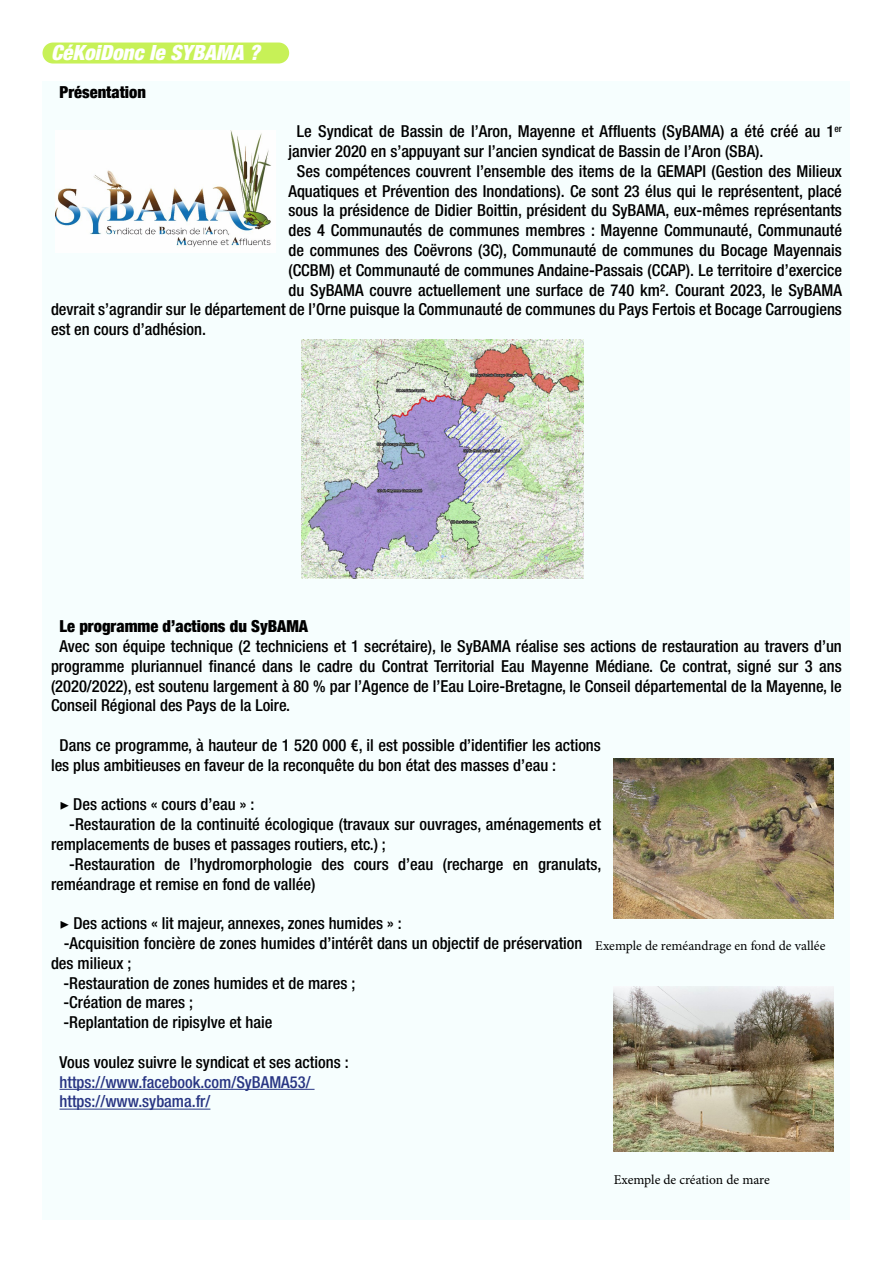
<style>
.page{position:relative;width:893px;height:1263px;background:#fff}
.page>*{position:absolute;margin:0;border:0;box-sizing:border-box;transform-origin:0 0}
.t1{font:italic 900 condensed 21px "Helvetica Neue";color:#fff}
.t2{font:500 condensed 16.5px/19.8px "Helvetica Neue";color:#000;text-align:justify}
.t3{font:500 condensed 16.5px/19.8px "Helvetica Neue";color:#283583}
.t4{font:900 condensed 16.5px "Helvetica Neue";color:#000}
.t5{font:13.5px "Minion Pro";color:#000}
.s1{font-family:"Minion Pro";font-weight:400;font-stretch:normal}
</style>
<div class="page">
<div style="left:43px;top:81px;width:807px;height:1139px;background:#f6fefe"></div>
<hr style="left:60px;top:1089px;width:255px;height:1px;background:#283583">
<hr style="left:60px;top:1109px;width:150px;height:1px;background:#283583">
<div style="left:43px;top:43px;width:246px;height:21px;background:#c7f157;border-radius:10px"></div>
<img style="left:301px;top:339px;width:283px;height:239px">
<img style="left:614px;top:758px;width:219px;height:161px">
<img style="left:56px;top:131px;width:215px;height:116px">
<img style="left:614px;top:987px;width:219px;height:164px">
<p class="t1" style="left:51px;top:39px;width:210px">CéKoiDonc le SYBAMA ?</p>
<p class="t4" style="left:60px;top:81px;width:88px">Présentation</p>
<p class="t2" style="left:297px;top:121px;width:546px">Le Syndicat de Bassin de l’Aron, Mayenne et Affluents (SyBAMA) a été créé au 1<sup>er</sup></p>
<p class="t2" style="left:288px;top:141px;width:477px">janvier 2020 en s’appuyant sur l’ancien syndicat de Bassin de l’Aron (SBA).</p>
<p class="t2" style="left:297px;top:161px;width:546px">Ses compétences couvrent l’ensemble des items de la GEMAPI (Gestion des Milieux</p>
<p class="t2" style="left:288px;top:181px;width:555px">Aquatiques et Prévention des Inondations). Ce sont 23 élus qui le représentent, placé</p>
<p class="t2" style="left:288px;top:200px;width:555px">sous la présidence de Didier Boittin, président du SyBAMA, eux-mêmes représentants</p>
<p class="t2" style="left:288px;top:220px;width:555px">des 4 Communautés de communes membres : Mayenne Communauté, Communauté</p>
<p class="t2" style="left:288px;top:240px;width:555px">de communes des Coëvrons (3C), Communauté de communes du Bocage Mayennais</p>
<p class="t2" style="left:288px;top:260px;width:555px">(CCBM) et Communauté de communes Andaine-Passais (CCAP). Le territoire d’exercice</p>
<p class="t2" style="left:288px;top:280px;width:555px">du SyBAMA couvre actuellement une surface de 740 km². Courant 2023, le SyBAMA</p>
<p class="t2" style="left:51px;top:299px;width:792px">devrait s’agrandir sur le département de l’Orne puisque la Communauté de communes du Pays Fertois et Bocage Carrougiens</p>
<p class="t2" style="left:51px;top:319px;width:157px">est en cours d’adhésion.</p>
<p class="t4" style="left:60px;top:616px;width:250px">Le programme d’actions du SyBAMA</p>
<p class="t2" style="left:51px;top:636px;width:792px;text-indent:8px">Avec son équipe technique (2 techniciens et 1 secrétaire), le SyBAMA réalise ses actions de restauration au travers d’un programme pluriannuel financé dans le cadre du Contrat Territorial Eau Mayenne Médiane. Ce contrat, signé sur 3 ans (2020/2022), est soutenu largement à 80 % par l’Agence de l’Eau Loire-Bretagne, le Conseil départemental de la Mayenne, le Conseil Régional des Pays de la Loire.</p>
<p class="t2" style="left:51px;top:735px;width:551px;text-indent:8px">Dans ce programme, à hauteur de 1 520 000 €, il est possible d’identifier les actions les plus ambitieuses en faveur de la reconquête du bon état des masses d’eau :</p>
<p class="t2" style="left:60px;top:794px;width:196px"><span class="s1">▶</span> Des actions « cours d’eau » :</p>
<p class="t2" style="left:69px;top:814px;width:533px">-Restauration de la continuité écologique (travaux sur ouvrages, aménagements et</p>
<p class="t2" style="left:51px;top:834px;width:336px">remplacements de buses et passages routiers, etc.) ;</p>
<p class="t2" style="left:69px;top:854px;width:534px">-Restauration de l’hydromorphologie des cours d’eau (recharge en granulats,</p>
<p class="t2" style="left:51px;top:874px;width:266px">reméandrage et remise en fond de vallée)</p>
<p class="t2" style="left:60px;top:913px;width:344px"><span class="s1">▶</span> Des actions « lit majeur, annexes, zones humides » :</p>
<p class="t2" style="left:64px;top:933px;width:520px">-Acquisition foncière de zones humides d’intérêt dans un objectif de préservation</p>
<p class="t2" style="left:51px;top:953px;width:82px">des milieux ;</p>
<p class="t2" style="left:63px;top:973px;width:294px">-Restauration de zones humides et de mares ;</p>
<p class="t2" style="left:63px;top:992px;width:131px">-Création de mares ;</p>
<p class="t2" style="left:63px;top:1012px;width:210px">-Replantation de ripisylve et haie</p>
<p class="t2" style="left:60px;top:1052px;width:291px">Vous voulez suivre le syndicat et ses actions :</p>
<p class="t3" style="left:60px;top:1072px;width:253px">https://www.facebook.com/SyBAMA53/ https://www.sybama.fr/</p>
<p class="t5" style="left:595px;top:936px;width:232px">Exemple de reméandrage en fond de vallée</p>
<p class="t5" style="left:614px;top:1170px;width:157px">Exemple de création de mare</p>
</div>
